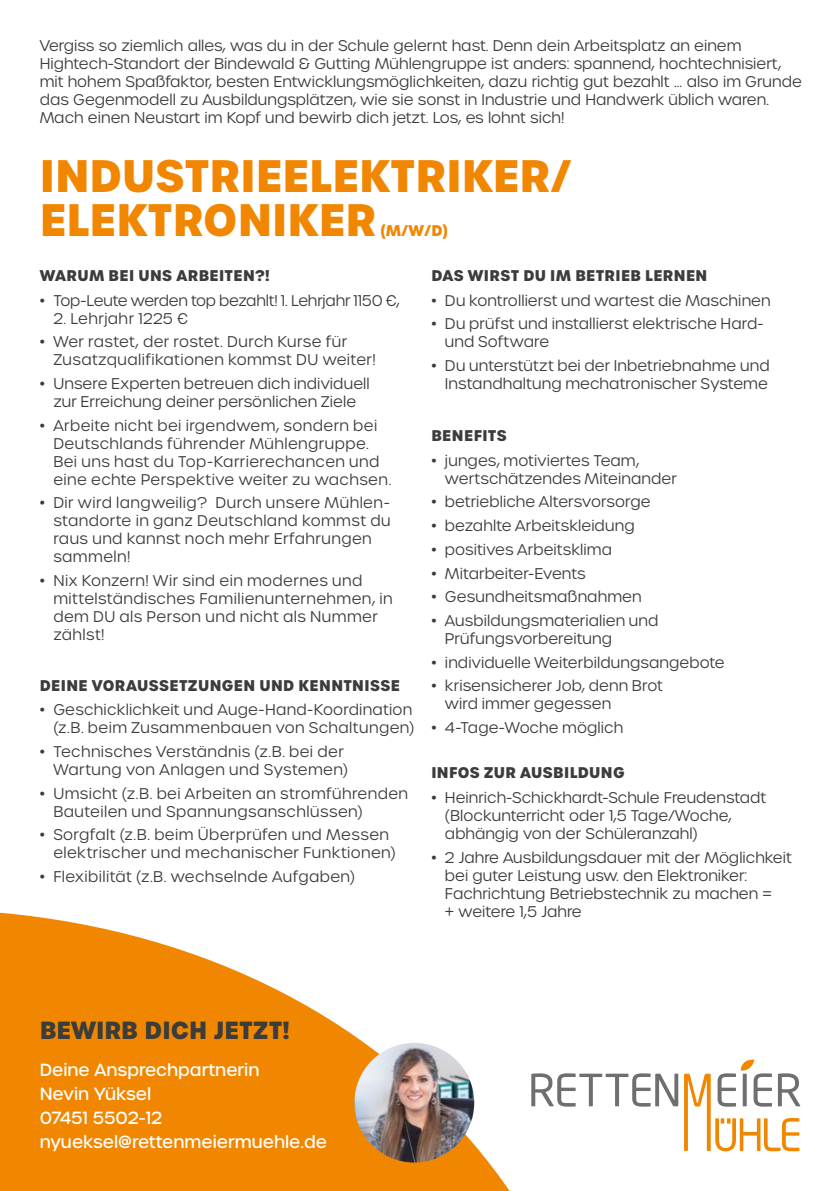
<style>
.page{position:relative;width:840px;height:1191px;background:#fff}
.page>*{position:absolute;margin:0;border:0;box-sizing:border-box;transform-origin:0 0}
.t1{font:700 44px/44px "Urbane";color:#f18700}
.t2{font:700 24px "Urbane";color:#3c3c3b}
.t3{font:500 17px/24px "Urbane";color:#fff}
.t4{font:300 15px/18px "Urbane";letter-spacing:.005em;color:#3c3c3b}
.t5{font:300 15px/18px "Urbane";letter-spacing:.025em;color:#3c3c3b}
.t6{font:700 15px "Urbane";letter-spacing:.025em;color:#3c3c3b}
.t7{font:300 15px "Urbane";letter-spacing:-.015em;color:#3c3c3b}
.t8{font:700 15px "Urbane";color:#f18700}
</style>
<div class="page">
<svg style="left:0;top:912px;width:510px;height:279px;fill:#f18700"></svg>
<img style="left:354px;top:1042px;width:120px;height:120px;border-radius:60px">
<svg style="left:740px;top:1058px;width:14px;height:13px"></svg>
<svg style="left:531px;top:1073px;width:268px;height:78px"></svg>
<p class="t4" style="left:40px;top:37px;width:763px">Vergiss so ziemlich alles, was du in der Schule gelernt hast. Denn dein Arbeitsplatz an einem Hightech-Standort der Bindewald &amp; Gutting Mühlengruppe ist anders: spannend, hochtechnisiert, mit hohem Spaßfaktor, besten Entwicklungsmöglichkeiten, dazu richtig gut bezahlt … also im Grunde das Gegenmodell zu Ausbildungsplätzen, wie sie sonst in Industrie und Handwerk üblich waren.<br>Mach einen Neustart im Kopf und bewirb dich jetzt. Los, es lohnt sich!</p>
<h1 class="t1" style="left:40px;top:154px;width:533px">INDUSTRIEELEKTRIKER/<br>ELEKTRONIKER</h1>
<p class="t8" style="left:380px;top:220px;width:69px">(M/W/D)</p>
<p class="t6" style="left:40px;top:265px;width:231px">WARUM BEI UNS ARBEITEN?!</p>
<p class="t7" style="left:40px;top:290px;width:361px">• Top-Leute werden top bezahlt! 1. Lehrjahr 1150 €,</p>
<p class="t5" style="left:53px;top:309px;width:136px">2. Lehrjahr 1225 €</p>
<p class="t4" style="left:53px;top:333px;width:324px;text-indent:-14px">• Wer rastet, der rostet. Durch Kurse für<br>Zusatzqualifikationen kommst DU weiter!</p>
<p class="t4" style="left:40px;top:374px;width:331px;text-align:center">• Unsere Experten betreuen dich individuell zur Erreichung deiner persönlichen Ziele</p>
<p class="t5" style="left:53px;top:416px;width:339px;text-indent:-14px">• Arbeite nicht bei irgendwem, sondern bei Deutschlands führender Mühlengruppe.<br>Bei uns hast du Top-Karrierechancen und eine echte Perspektive weiter zu wachsen.</p>
<p class="t5" style="left:53px;top:494px;width:339px;text-indent:-14px">• Dir wird langweilig? Durch unsere Mühlen&shy;standorte in ganz Deutschland kommst du raus und kannst noch mehr Erfahrungen sammeln!</p>
<p class="t5" style="left:53px;top:571px;width:340px;text-indent:-14px">• Nix Konzern! Wir sind ein modernes und mittelständisches Familienunternehmen, in dem DU als Person und nicht als Nummer zählst!</p>
<p class="t6" style="left:40px;top:674px;width:361px">DEINE VORAUSSETZUNGEN UND KENNTNISSE</p>
<p class="t4" style="left:40px;top:701px;width:376px;text-align:right">• Geschicklichkeit und Auge-Hand-Koordination (z.B. beim Zusammenbauen von Schaltungen)</p>
<p class="t5" style="left:40px;top:742px;width:309px;text-align:right">• Technisches Verständnis (z.B. bei der<br>Wartung von Anlagen und Systemen)</p>
<p class="t5" style="left:53px;top:784px;width:356px;text-indent:-14px">• Umsicht (z.B. bei Arbeiten an stromführenden<br>Bauteilen und Spannungsanschlüssen)</p>
<p class="t5" style="left:53px;top:826px;width:343px;text-indent:-14px">• Sorgfalt (z.B. beim Überprüfen und Messen elektrischer und mechanischer Funktionen)</p>
<p class="t4" style="left:40px;top:867px;width:316px">• Flexibilität (z.B. wechselnde Aufgaben)</p>
<p class="t6" style="left:431px;top:265px;width:277px">DAS WIRST DU IM BETRIEB LERNEN</p>
<p class="t4" style="left:431px;top:291px;width:341px">• Du kontrollierst und wartest die Maschinen</p>
<p class="t4" style="left:444px;top:315px;width:320px;text-indent:-14px">• Du prüfst und installierst elektrische Hard&shy;und Software</p>
<p class="t4" style="left:431px;top:356px;width:340px;text-align:right">• Du unterstützt bei der Inbetriebnahme und<br>Instandhaltung mechatronischer Systeme</p>
<p class="t6" style="left:431px;top:425px;width:77px">BENEFITS</p>
<p class="t4" style="left:444px;top:451px;width:233px;text-indent:-14px">• junges, motiviertes Team, wertschätzendes Miteinander</p>
<p class="t4" style="left:431px;top:493px;width:221px">• betriebliche Altersvorsorge</p>
<p class="t4" style="left:431px;top:517px;width:205px">• bezahlte Arbeitskleidung</p>
<p class="t4" style="left:431px;top:540px;width:182px">• positives Arbeitsklima</p>
<p class="t4" style="left:431px;top:564px;width:156px">• Mitarbeiter-Events</p>
<p class="t4" style="left:431px;top:588px;width:212px">• Gesundheitsmaßnahmen</p>
<p class="t4" style="left:444px;top:611px;width:215px;text-indent:-14px">• Ausbildungsmaterialien und<br>Prüfungsvorbereitung</p>
<p class="t4" style="left:431px;top:653px;width:295px">• individuelle Weiterbildungsangebote</p>
<p class="t4" style="left:444px;top:677px;width:219px;text-indent:-14px">• krisensicherer Job, denn Brot wird immer gegessen</p>
<p class="t4" style="left:431px;top:718px;width:193px">• 4-Tage-Woche möglich</p>
<p class="t6" style="left:431px;top:762px;width:195px">INFOS ZUR AUSBILDUNG</p>
<p class="t4" style="left:444px;top:789px;width:322px;text-indent:-14px">• Heinrich-Schickhardt-Schule Freudenstadt (Blockunterricht oder 1,5 Tage/Woche, abhängig von der Schüleranzahl)</p>
<p class="t4" style="left:444px;top:848px;width:348px;text-indent:-14px">• 2 Jahre Ausbildungsdauer mit der Möglichkeit bei guter Leistung usw. den Elektroniker:<br>Fachrichtung Betriebstechnik zu machen =<br>+ weitere 1,5 Jahre</p>
<h2 class="t2" style="left:40px;top:1013px;width:251px">BEWIRB DICH JETZT!</h2>
<p class="t3" style="left:40px;top:1058px;width:289px">Deine Ansprechpartnerin<br>Nevin Yüksel<br>07451 5502-12 nyueksel@rettenmeiermuehle.de</p>
</div>
